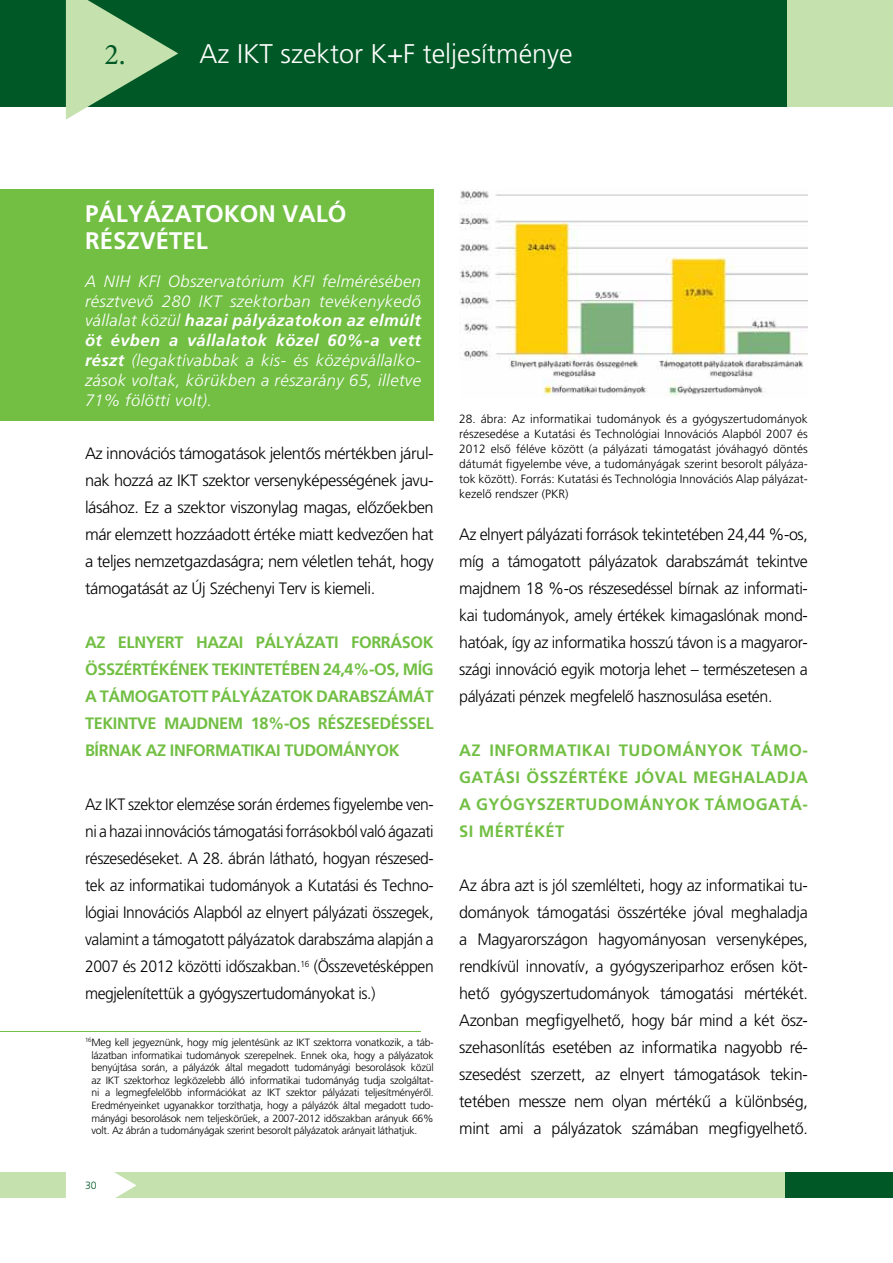
<style>
.page{position:relative;width:893px;height:1263px;background:#fff}
.page>*{position:absolute;margin:0;border:0;box-sizing:border-box;transform-origin:0 0}
.t1{font:30px "Minion Pro";color:#005826}
.t2{font:27px "Frutiger Tf Light";color:#fff}
.t3{font:24px/27px "Frutiger TF Bold";color:#fff}
.t4{font:16.5px/27px "Frutiger Tf Light";letter-spacing:-.025em;color:#000;text-align:justify}
.t5{font:16.5px/27px "Frutiger Tf Light";letter-spacing:-.025em;color:#000;text-align:justify;scale:.95 1}
.t6{font:italic 300 16.5px/19.8px "Frutiger H";letter-spacing:.025em;color:#fff}
.t7{font:16.5px/27px "Frutiger TF Bold";letter-spacing:-.025em;color:#72bf44}
.t8{font:16.5px/27px "Frutiger TF Bold";letter-spacing:.025em;color:#72bf44}
.t9{font:italic 16.5px/19.8px "Frutiger TF Bold";letter-spacing:.025em;color:#fff}
.t10{font:12px/15px "Frutiger Tf Light";color:#000;text-align:justify}
.t11{font:10.5px/12.6px "Frutiger Tf Light";letter-spacing:-.025em;color:#000;text-align:justify}
.t12{font:10.5px "Frutiger Tf Light";color:#005826}
.s1{font-family:"Frutiger H";font-weight:300}
.s2{font-family:"Frutiger TF Bold";font-weight:400}
</style>
<div class="page">
<div style="left:0;top:189px;width:434px;height:232px;background:#72bf44"></div>
<div style="left:216px;top:0;width:677px;height:106px;background:#c5e1ae"></div>
<div style="left:0;top:0;width:787px;height:107px;background:#005826"></div>
<svg style="left:66px;top:0;width:112px;height:120px"></svg>
<div style="left:753px;top:1172px;width:140px;height:26px;background:#005826"></div>
<div style="left:0;top:1172px;width:784px;height:26px;background:#c5e1ae"></div>
<svg style="left:66px;top:1172px;width:70px;height:26px;background:#f6faf2"></svg>
<hr style="left:0;top:1031px;width:421px;height:1px;background:#72bf44">
<img style="left:459px;top:189px;width:349px;height:207px">
<h1 class="t1" style="left:104px;top:34px;width:23px">2.</h1>
<h2 class="t2" style="left:200px;top:39px;width:375px">Az IKT szektor K+F teljesítménye</h2>
<h3 class="t3" style="left:85px;top:200px;width:263px">PÁLYÁZATOKON VA LÓ<br>RÉSZVÉTEL</h3>
<p class="t6" style="left:85px;top:271px;width:337px">A NIH KFI Obszervatórium KFI felmérésében résztvevô 280 IKT szektorban tevékenykedô</p>
<p class="t9" style="left:85px;top:311px;width:337px"><span class="s1">vállalat közül</span> hazai pályázatokon az elmúlt öt évben a vállalatok közel 60%-a vett</p>
<p class="t6" style="left:85px;top:350px;width:337px;text-align:justify"><span class="s2">részt</span> (legaktívabbak a kis- és középvállalko&shy;zások voltak, körükben a részarány 65, illetve 71% fölötti volt).</p>
<p class="t4" style="left:85px;top:440px;width:350px">Az innovációs támogatások jelentôs mértékben járul&shy;nak hozzá az IKT szektor versenyképességének javu&shy;lásához. Ez a szektor viszonylag magas, elôzôekben már elemzett hozzáadott értéke miatt kedvezôen hat a teljes nemzetgazdaságra; nem véletlen tehát, hogy támogatását az Új Széchenyi Terv is kiemeli.</p>
<p class="t7" style="left:85px;top:629px;width:151px">AZ ELNYERT HAZAI</p>
<p class="t7" style="left:256px;top:629px;width:68px">PÁLYÁZATI</p>
<p class="t7" style="left:85px;top:629px;width:350px;text-indent:266px">FORRÁSOK<br>ÖSSZÉRTÉKÉNEK TEKI NTETÉBEN 24,4%-OS, MÍG<br>A TÁMOGATOTT PÁLYÁZATOK DARAB SZÁMÁT<br>TEKINTVE MAJDNEM 18%-OS RÉSZESEDÉSSEL<br>BÍRNAK AZ INFORMATIKAI</p>
<p class="t7" style="left:284px;top:737px;width:115px">TU DOMÁNYOK</p>
<p class="t5" style="left:85px;top:791px;width:369px">Az IKT szektor elemzése során érdemes figyelembe ven&shy;ni a hazai innovációs támogatási forrásokból való ágazati részesedéseket. A 28. ábrán látható, hogyan részesed&shy;tek az informatikai tudományok a Kutatási és Techno&shy;lógiai Innovációs Alapból az elnyert pályázati összegek, valamint a támogatott pályázatok darabszáma alapján a 2007 és 2012 közötti idôszakban.<sup>16</sup> (Összevetésképpen megjelenítettük a gyógyszertudományokat is.)</p>
<p class="t11" style="left:91px;top:1036px;width:344px;text-indent:-6px"><sup>16</sup>Meg kell jegyeznünk, hogy míg jelentésünk az IKT szektorra vonatkozik, a táb&shy;lázatban informatikai tudományok szerepelnek. Ennek oka, hogy a pályázatok benyújtása során, a pályázók által megadott tudományági besorolások közül az IKT szektorhoz legközelebb álló informatikai tudományág tudja szolgáltat&shy;ni a legmegfelelôbb információkat az IKT szektor pályázati teljesítményérôl.<br>Eredményeinket ugyanakkor torzíthatja, hogy a pályázók által megadott tudo&shy;mányági besorolások nem teljeskörûek, a 2007-2012 idôszakban arányuk 66% volt. Az ábrán a tudományágak szerint besorolt pályázatok arányait láthatjuk.</p>
<p class="t12" style="left:85px;top:1180px;width:13px">30</p>
<p class="t10" style="left:459px;top:412px;width:350px">28. ábra: Az informatikai tudományok és a gyógyszertudományok részesedése a Kutatási és Technológiai Innovációs Alapból 2007 és 2012 elsô féléve között (a pályázati támogatást jóváhagyó döntés dátumát figyelembe véve, a tudományágak szerint besorolt pályáza&shy;tok között). Forrás: Kutatási és Technológia Innovációs Alap pályázat&shy;kezelô rendszer (PKR)</p>
<p class="t4" style="left:459px;top:521px;width:350px">Az elnyert pályázati források tekintetében 24,44 %-os, míg a támogatott pályázatok darabszámát tekintve majdnem 18 %-os részesedéssel bírnak az informati&shy;kai tudományok, amely értékek kimagaslónak mond&shy;hatóak, így az informatika hosszú távon is a magyaror&shy;szági innováció egyik motorja lehet – természetesen a pályázati pénzek megfelelô hasznosulása esetén.</p>
<p class="t8" style="left:459px;top:737px;width:106px">AZ INFORMATIKAI</p>
<p class="t8" style="left:459px;top:737px;width:350px;text-indent:160px">TU DOMÁNYOK TÁMO-<br>GATÁSI ÖSSZÉRTÉKE JÓVAL MEGHALADJA<br>A GYÓGYSZERTU DOMÁNYOK TÁMOGATÁ-<br>SI MÉRTÉKÉT</p>
<p class="t4" style="left:459px;top:872px;width:350px">Az ábra azt is jól szemlélteti, hogy az informatikai tu&shy;dományok támogatási összértéke jóval meghaladja a Magyarországon hagyományosan versenyképes, rendkívül innovatív, a gyógyszeriparhoz erôsen köt&shy;hetô gyógyszertudományok támogatási mértékét.<br>Azonban megfigyelhetô, hogy bár mind a két ös - szehasonlítás esetében az informatika nagyobb ré&shy;szesedést szerzett, az elnyert támogatások tekin&shy;tetében messze nem olyan mértékû a különbség, mint ami a pályázatok számában megfigyelhetô.</p>
</div>
